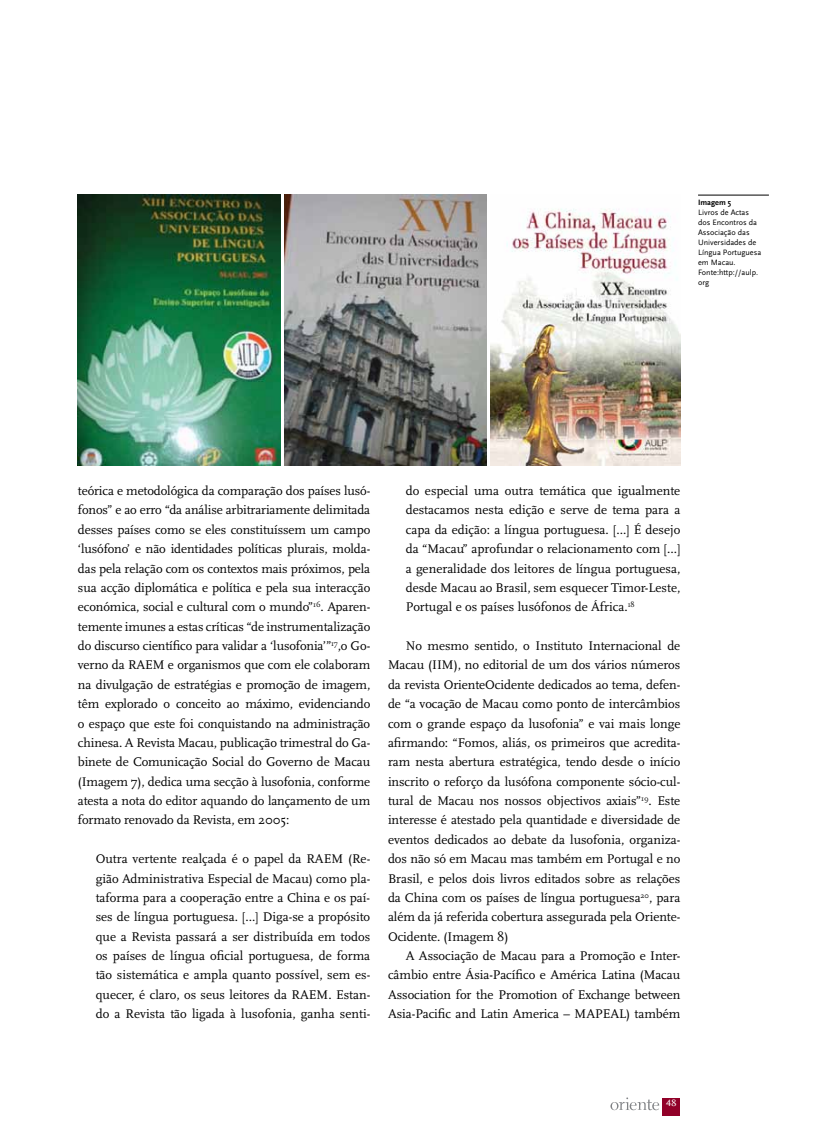
<style>
.page{position:relative;width:815px;height:1134px;background:#fff}
.page>*{position:absolute;margin:0;border:0;box-sizing:border-box;transform-origin:0 0}
.t1{font:13.12px/19.4px "Scala";letter-spacing:-.005em;color:#000;text-align:justify}
.t2{font:11.25px "Scala Caps Expert";color:#fff}
.t3{font:8.12px/10px "Scala Sans";color:#000}
.t4{font:700 8.12px "Scala Sans";color:#000}
</style>
<div class="page">
<div style="left:663px;top:1098px;width:17px;height:17px;background:#910028"></div>
<svg style="left:610px;top:1097px;width:49px;height:13px"></svg>
<img style="left:78px;top:195px;width:202px;height:270px">
<img style="left:285px;top:195px;width:202px;height:270px">
<img style="left:491px;top:208px;width:189px;height:257px">
<hr style="left:698px;top:195px;width:71px;height:1px;background:#000">
<p class="t4" style="left:698px;top:198px;width:35px">Imagem 5</p>
<p class="t3" style="left:698px;top:208px;width:65px">Livros de Actas dos Encontros da<br>Associação das<br>Universidades de<br>Língua Portuguesa em Macau.<br>Fonte:http://aulp. org</p>
<p class="t1" style="left:78px;top:481px;width:294px">teórica e metodológica da comparação dos países lusó&shy;fonos” e ao erro “da análise arbitrariamente delimitada desses países como se eles constituíssem um campo ‘lusófono’ e não identidades políticas plurais, molda&shy;das pela relação com os contextos mais próximos, pela sua acção diplomática e política e pela sua interacção económica, social e cultural com o mundo”<sup>16</sup>. Aparen&shy;temente imunes a estas críticas “de instrumentalização do discurso científico para validar a ‘lusofonia’”<sup>17</sup>,o Go&shy;verno da RAEM e organismos que com ele colaboram na divulgação de estratégias e promoção de imagem, têm explorado o conceito ao máximo, evidenciando o espaço que este foi conquistando na administração chinesa. A Revista Macau, publicação trimestral do Ga&shy;binete de Comunicação S ocial do Governo de Macau (Imagem 7), dedica uma secção à lusofonia, conforme atesta a nota do editor aquando do lançamento de um formato renovado da Revista, em 2005:</p>
<p class="t1" style="left:96px;top:849px;width:276px">Outra vertente realçada é o papel da RAEM (Re&shy;gião Administrativa Especial de Macau) como pla&shy;taforma para a cooperação entre a China e os paí&shy;ses de língua portuguesa. […] Diga-se a propósito que a Revista passará a ser distribuída em todos os países de língua oficial portuguesa, de forma tão sistemática e ampla quanto possível, sem es&shy;quecer, é claro, os seus leitores da RAEM. Estan&shy;do a Revista tão ligada à lusofonia, ganha senti-</p>
<p class="t1" style="left:406px;top:481px;width:276px">do especial uma outra temática que igualmente destacamos nesta edição e serve de tema para a capa da edição: a língua portuguesa. […] É desejo da “Macau” aprofundar o relacionamento com […] a generalidade dos leitores de língua portuguesa, desde Macau ao Brasil, sem esquecer Timor-Leste, Portugal e os países lusófonos de África.<sup>18</sup></p>
<p class="t1" style="left:388px;top:636px;width:294px;text-indent:18px">No mesmo sentido, o Instituto Internacional de Macau (IIM), no editorial de um dos vários números da revista OrienteOcidente dedicados ao tema, defen&shy;de “a vocação de Macau como ponto de intercâmbios com o grande espaço da lusofonia” e vai mais longe afirmando: “Fomos, aliás, os primeiros que acredita&shy;ram nesta abertura estratégica, tendo desde o início inscrito o reforço da lusófona componente sócio-cul&shy;tural de Macau nos nossos objectivos axiais”<sup>19</sup>. Este interesse é atestado pela quantidade e diversidade de eventos dedicados ao debate da lusofonia, organiza&shy;dos não só em Macau mas também em Portugal e no Brasil, e pelos dois livros editados sobre as relações da China com os países de língua portuguesa<sup>20</sup>, para além da já referida cobertura assegurada pela Oriente-Ocidente. (Imagem 8)</p>
<p class="t1" style="left:388px;top:946px;width:294px;text-indent:18px">A Associação de Macau para a Promoção e Inter&shy;câmbio entre Ásia-Pacífico e América Latina (Macau Association for the Promotion of Exchange between Asia-Pacific and Latin America – MAPEAL) também</p>
<p class="t2" style="left:666px;top:1097px;width:13px">48</p>
</div>
